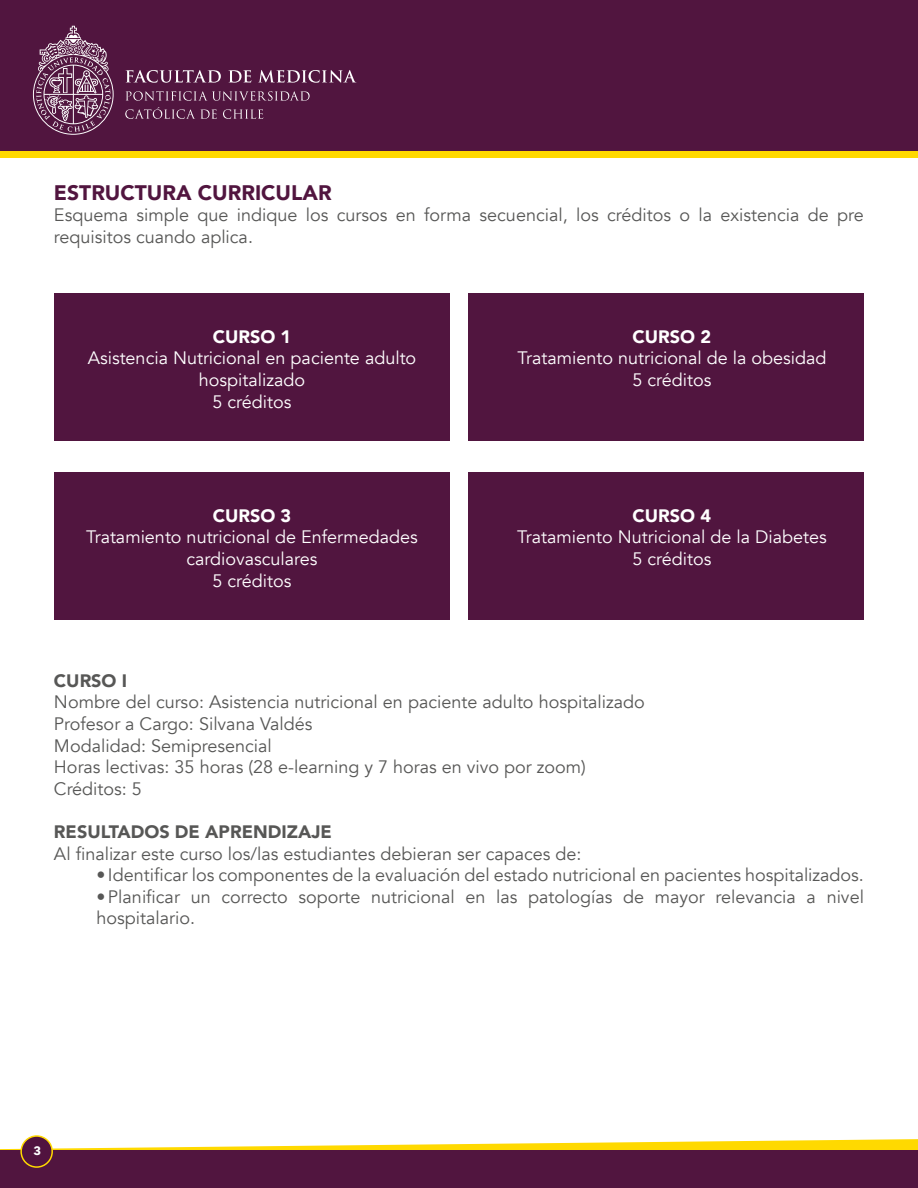
<style>
.page{position:relative;width:918px;height:1188px;background:#fff}
.page>*{position:absolute;margin:0;border:0;box-sizing:border-box;transform-origin:0 0}
.t1{font:900 21px "Avenir";color:#51153f}
.t2{font:18px/21.6px "Avenir";color:#575756}
.t3{font:18px/21.6px "Avenir";color:#fff;text-align:center}
.t4{font:900 18px "Avenir";color:#575756}
.t5{font:900 18px "Avenir";color:#fff}
.t6{font:700 12px "Avenir Next";color:#fff}
</style>
<div class="page">
<div style="left:0;top:0;width:918px;height:153px;background:#51153f"></div>
<svg style="left:0;top:1137px;width:918px;height:13px"></svg>
<div style="left:0;top:1150px;width:918px;height:38px;background:#51153f"></div>
<svg style="left:33px;top:26px;width:81px;height:109px"></svg>
<svg style="left:126px;top:70px;width:95px;height:13px"></svg>
<svg style="left:228px;top:70px;width:23px;height:13px"></svg>
<svg style="left:258px;top:70px;width:98px;height:13px"></svg>
<svg style="left:126px;top:91px;width:184px;height:10px"></svg>
<svg style="left:125px;top:107px;width:92px;height:12px"></svg>
<svg style="left:223px;top:109px;width:40px;height:10px"></svg>
<div style="left:0;top:151px;width:918px;height:7px;background:#ffd900"></div>
<div style="left:21px;top:1136px;width:31px;height:31px;background:#51133f;border-radius:50%"></div>
<div style="left:20px;top:1135px;width:33px;height:33px;border:2px solid #ffd900;border-radius:50%"></div>
<div style="left:54px;top:293px;width:396px;height:147px;background:#51153f"></div>
<div style="left:54px;top:472px;width:396px;height:147px;background:#51153f"></div>
<div style="left:468px;top:293px;width:396px;height:147px;background:#51153f"></div>
<div style="left:468px;top:472px;width:396px;height:147px;background:#51153f"></div>
<p class="t1" style="left:54px;top:174px;width:279px">ESTRUCTURA CURRICULAR</p>
<p class="t2" style="left:54px;top:205px;width:811px">Esquema simple que indique los cursos en forma secuencial, los créditos o la existencia de pre requisitos cuando aplica.</p>
<p class="t5" style="left:213px;top:321px;width:80px">CURSO 1</p>
<p class="t3" style="left:88px;top:348px;width:330px">Asistencia Nutricional en paciente adulto hospitalizado<br>5 créditos</p>
<p class="t5" style="left:213px;top:500px;width:80px">CURSO 3</p>
<p class="t3" style="left:86px;top:527px;width:333px">Tratamiento nutricional de Enfermedades cardiovasculares<br>5 créditos</p>
<p class="t5" style="left:633px;top:321px;width:80px">CURSO 2</p>
<p class="t3" style="left:517px;top:348px;width:310px">Tratamiento nutricional de la obesidad<br>5 créditos</p>
<p class="t5" style="left:633px;top:500px;width:80px">CURSO 4</p>
<p class="t3" style="left:517px;top:527px;width:311px">Tratamiento Nutricional de la Diabetes<br>5 créditos</p>
<p class="t4" style="left:54px;top:665px;width:75px">CURSO I</p>
<p class="t2" style="left:54px;top:692px;width:592px">Nombre del curso: Asistencia nutricional en paciente adulto hospitalizado Profesor a Cargo: Silvana Valdés<br>Modalidad: Semipresencial<br>Horas lectivas: 35 horas (28 e-learning y 7 horas en vivo por zoom)<br>Créditos: 5</p>
<p class="t4" style="left:54px;top:816px;width:279px">RESULTADOS DE APRENDIZAJE</p>
<p class="t2" style="left:54px;top:843px;width:529px">Al finalizar este curso los/las estudiantes debieran ser capaces de:</p>
<p class="t2" style="left:97px;top:865px;width:769px">• Identificar los componentes de la evaluación del estado nutricional en pacientes hospitalizados.</p>
<p class="t2" style="left:97px;top:886px;width:769px">•Planificar un correcto soporte nutricional en las patologías de mayor relevancia a nivel hospitalario.</p>
<p class="t6" style="left:34px;top:1140px;width:9px">3</p>
</div>
